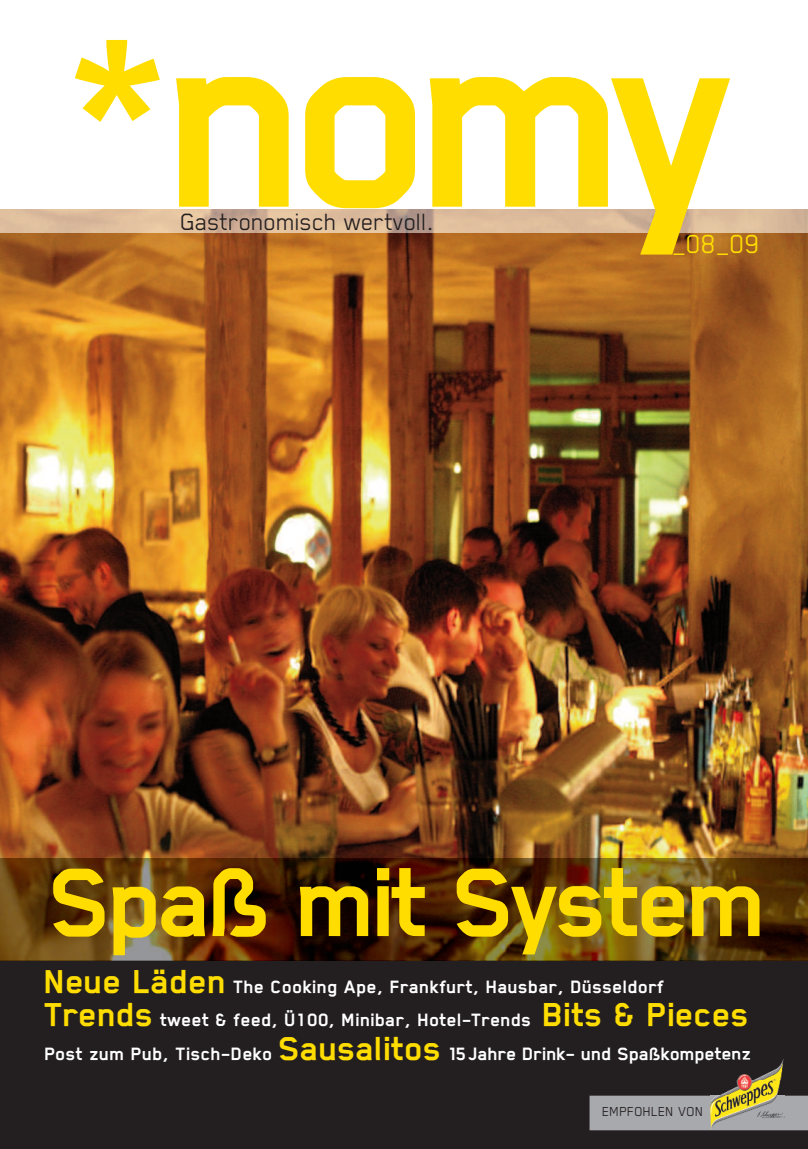
<style>
.page{position:relative;width:808px;height:1149px;background:#fff}
.page>*{position:absolute;margin:0;border:0;box-sizing:border-box;transform-origin:0 0}
.t1{font:700 297px "Blender 04";color:#ffdd01}
.t2{font:700 114px "Blender 04";letter-spacing:-.05em;color:#ffdd01}
.t3{font:30px "Blender 02";color:#ffdd01}
.t4{font:27px "Blender 02";letter-spacing:-.02em;color:#231f20}
.t5{font:700 21px/33px "Blender 04";color:#fff}
.t6{font:15px "Blender 02";color:#231f20}
.s1{font-family:"Arial";font-size:240px}
.s2{font-size:39px;color:#ffdd01}
</style>
<div class="page">
<div style="left:0;top:209px;width:808px;height:939px;background:#231f20"></div>
<img style="left:0;top:232px;width:808px;height:727px">
<div style="left:589px;top:1095px;width:219px;height:34px;background:#a8a9ad"></div>
<svg style="left:0;top:959px;width:808px;height:2px;background:#543812"></svg>
<img style="left:0;top:209px;width:808px;height:23px">
<img style="left:0;top:858px;width:808px;height:100px">
<img style="left:710px;top:1059px;width:74px;height:70px">
<h1 class="t1" style="left:72px;top:-71px;width:681px"><span class="s1">*</span>nomy</h1>
<p class="t4" style="left:181px;top:205px;width:256px">Gastronomisch wertvoll.</p>
<h3 class="t3" style="left:673px;top:225px;width:89px">_08_09</h3>
<h2 class="t2" style="left:53px;top:829px;width:721px">Spaß mit System</h2>
<p class="t5" style="left:45px;top:969px;width:708px"><span class="s2">Neue Läden</span> The Cooking Ape, Frankfurt, Hausbar, Düsseldorf<br><span class="s2">Trends</span> tweet &amp; feed, Ü100, Minibar, Hotel-Trends <span class="s2">Bits &amp; Pieces<br></span>Post zum Pub, Tisch-Deko <span class="s2">Sausalitos</span> 15Jahre Drink- und Spaßkompetenz</p>
<p class="t6" style="left:602px;top:1101px;width:103px">EMPFOHLEN VON</p>
</div>
